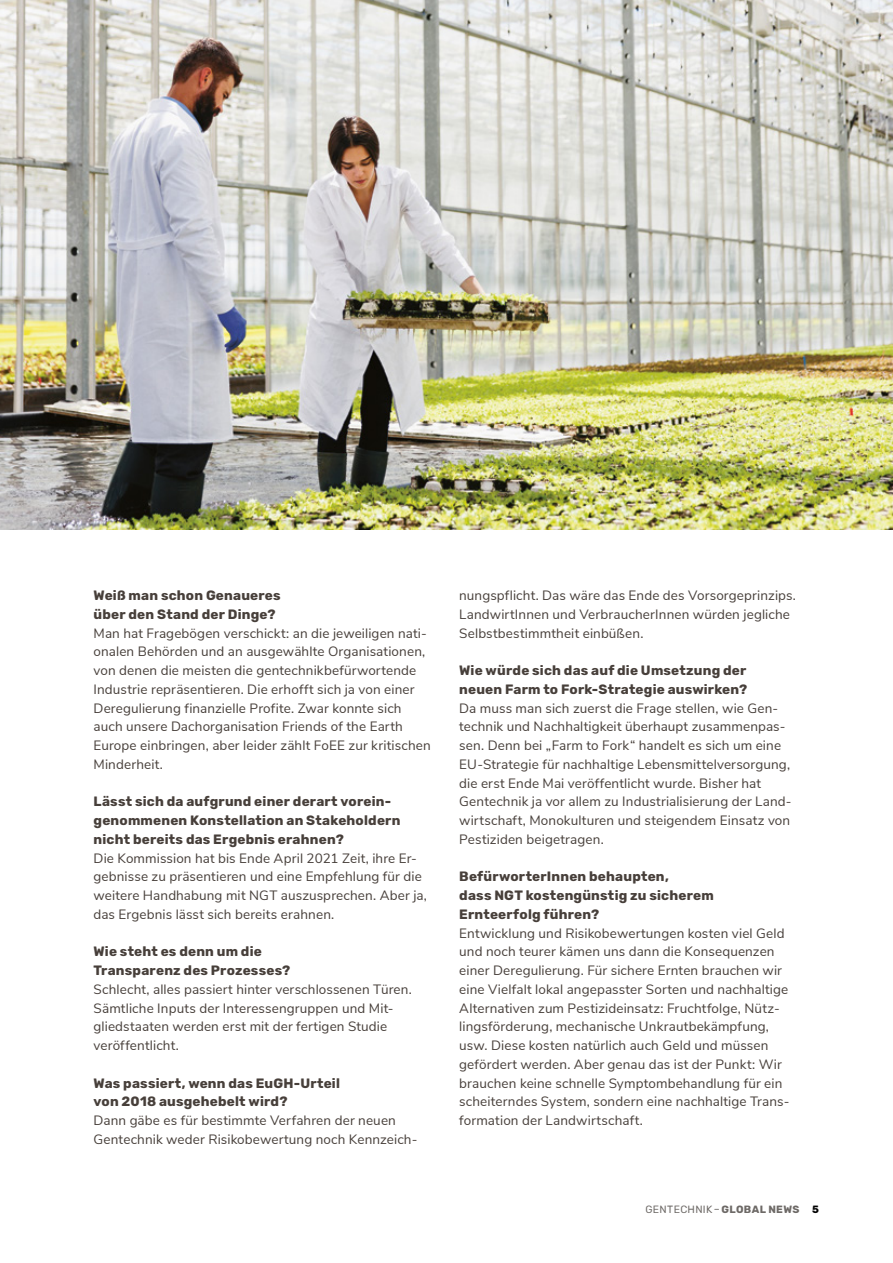
<style>
.page{position:relative;width:893px;height:1263px;background:#fff}
.page>*{position:absolute;margin:0;border:0;box-sizing:border-box;transform-origin:0 0}
.t1{font:13.5px/18.8px "Nunito Sans";letter-spacing:.01em;color:#473f3a}
.t2{font:700 13.5px/18.8px "Rubik";letter-spacing:.015em;color:#473f3a}
.t3{font:10.5px "Rubik";letter-spacing:.025em;color:#6d6966}
.s1{font-weight:700}
.s2{font-weight:700;color:#000}
</style>
<div class="page">
<img style="left:0;top:0;width:893px;height:529px">
<p class="t2" style="left:94px;top:586px;width:189px">Weiß man schon Genaueres über den Stand der Dinge?</p>
<p class="t1" style="left:94px;top:623px;width:339px">Man hat Fragebögen verschickt: an die jeweiligen nati&shy;onalen Behörden und an ausgewählte Organisationen, von denen die meisten die gentechnikbefürwortende Industrie repräsentieren. Die erhofft sich ja von einer Deregulierung finanzielle Profite. Zwar konnte sich auch unsere Dachorganisation Friends of the Earth Europe einbringen, aber leider zählt FoEE zur kritischen Minderheit.</p>
<p class="t2" style="left:94px;top:793px;width:308px">Lässt sich da aufgrund einer derart vorein&shy;genommenen Konstellation an Stakeholdern nicht bereits das Ergebnis erahnen?</p>
<p class="t1" style="left:94px;top:848px;width:335px">Die Kommission hat bis Ende April 2021 Zeit, ihre Er&shy;gebnisse zu präsentieren und eine Empfehlung für die weitere Handhabung mit NGT auszusprechen. Aber ja, das Ergebnis lässt sich bereits erahnen.</p>
<p class="t2" style="left:94px;top:943px;width:198px">Wie steht es denn um die<br>Transparenz des Prozesses?</p>
<p class="t1" style="left:94px;top:979px;width:320px">Schlecht, alles passiert hinter verschlossenen Türen.<br>Sämtliche Inputs der Interessengruppen und Mit&shy;gliedstaaten werden erst mit der fertigen Studie veröffentlicht.</p>
<p class="t2" style="left:94px;top:1074px;width:248px">Was passiert, wenn das EuGH-Urteil von 2018 ausgehebelt wird?</p>
<p class="t1" style="left:94px;top:1110px;width:325px">Dann gäbe es für bestimmte Verfahren der neuen<br>Gentechnik weder Risikobewertung noch Kennzeich-</p>
<p class="t1" style="left:459px;top:585px;width:338px">nungspflicht. Das wäre das Ende des Vorsorgeprinzips.<br>LandwirtInnen und VerbraucherInnen würden jegliche<br>Selbstbestimmtheit einbüßen.</p>
<p class="t2" style="left:459px;top:661px;width:290px">Wie würde sich das auf die Umsetzung der neuen Farm to Fork-Strategie auswirken?</p>
<p class="t1" style="left:459px;top:698px;width:334px">Da muss man sich zuerst die Frage stellen, wie Gen&shy;technik und Nachhaltigkeit überhaupt zusammenpas&shy;sen. Denn bei „Farm to Fork“ handelt es sich um eine EU-Strategie für nachhaltige Lebensmittelversorgung, die erst Ende Mai veröffentlicht wurde. Bisher hat Gentechnik ja vor allem zu Industrialisierung der Land&shy;wirtschaft, Monokulturen und steigendem Einsatz von Pestiziden beigetragen.</p>
<p class="t2" style="left:459px;top:868px;width:256px">BefürworterInnen behaupten,<br>dass NGT kostengünstig zu sicherem<br>Ernteerfolg führen?</p>
<p class="t1" style="left:459px;top:923px;width:332px">Entwicklung und Risikobewertungen kosten viel Geld und noch teurer kämen uns dann die Konsequenzen einer Deregulierung. Für sichere Ernten brauchen wir eine Vielfalt lokal angepasster Sorten und nachhaltige Alternativen zum Pestizideinsatz: Fruchtfolge, Nütz&shy;lingsförderung, mechanische Unkrautbekämpfung, usw. Diese kosten natürlich auch Geld und müssen gefördert werden. Aber genau das ist der Punkt: Wir brauchen keine schnelle Symptombehandlung für ein scheiterndes System, sondern eine nachhaltige Trans&shy;formation der Landwirtschaft.</p>
<p class="t3" style="left:645px;top:1203px;width:175px">GENTECHNIK– <span class="s1">GLOBAL NEWS</span> <span class="s2">5</span></p>
</div>
